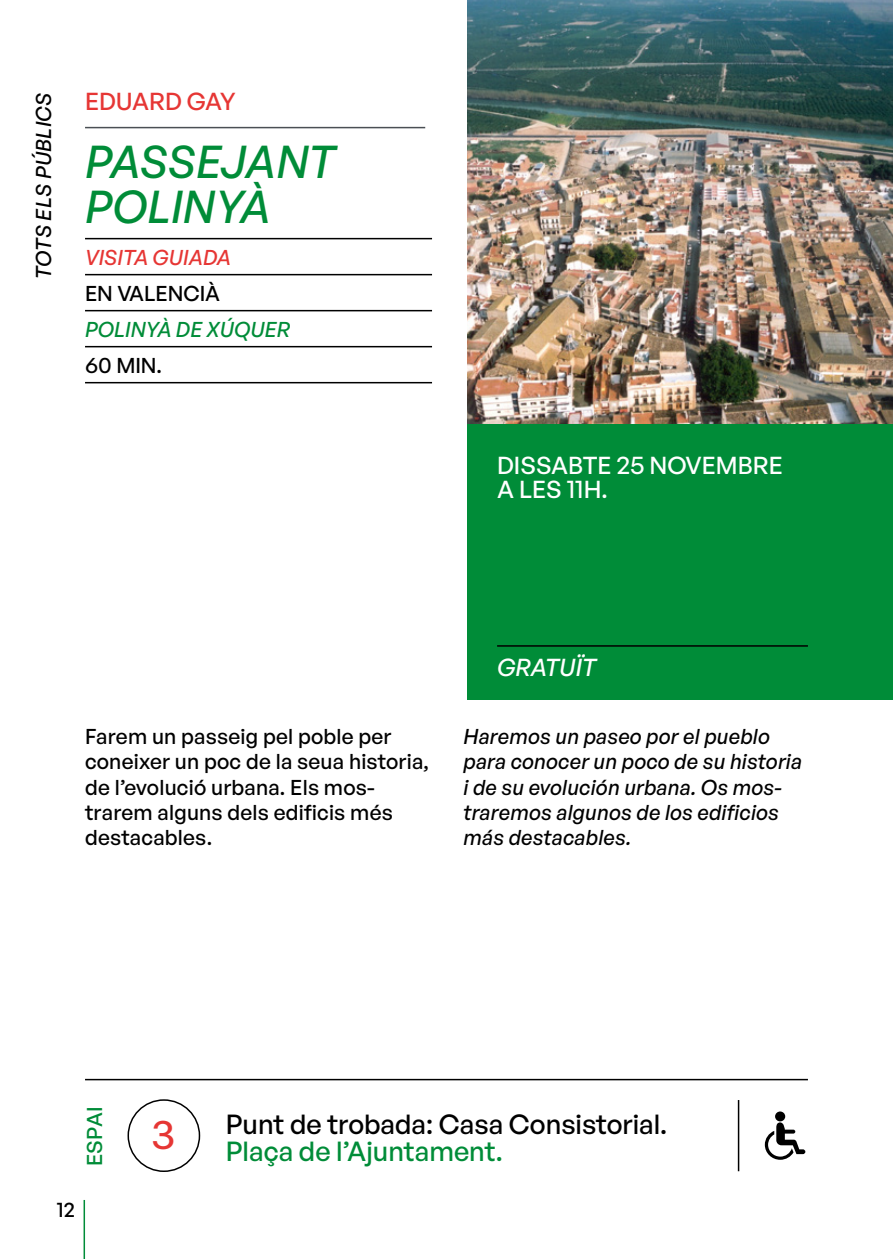
<style>
.page{position:relative;width:893px;height:1259px;background:#fff}
.page>*{position:absolute;margin:0;border:0;box-sizing:border-box;transform-origin:0 0}
.t1{font:italic 500 45px/45px "General Sans";color:#008c38}
.t2{font:500 39px "General Sans";color:#e63634}
.t3{font:500 27px "General Sans";color:#000}
.t4{font:500 27px "General Sans";color:#008c38}
.t5{font:500 24px/24px "General Sans";color:#fff}
.t6{font:500 24px "General Sans";color:#e63634}
.t7{font:italic 500 24px "General Sans";color:#fff}
.t8{font:italic 500 21px/25.2px "General Sans";letter-spacing:.01em;color:#000}
.t9{font:500 21px/25.2px "General Sans";letter-spacing:.01em;color:#000}
.t10{font:italic 500 21px "General Sans";color:#008c38}
.t11{font:italic 500 21px "General Sans";color:#e63634}
.t12{font:500 21px "General Sans";letter-spacing:.01em;color:#008c38}
</style>
<div class="page">
<hr style="left:84px;top:1200px;width:1px;height:59px;background:#008c38">
<img style="left:468px;top:0;width:425px;height:424px">
<div style="left:468px;top:424px;width:425px;height:276px;background:#008c38"></div>
<hr style="left:85px;top:238px;width:347px;height:1px;background:#000">
<hr style="left:85px;top:274px;width:347px;height:1px;background:#000">
<hr style="left:85px;top:310px;width:347px;height:1px;background:#000">
<hr style="left:85px;top:346px;width:347px;height:1px;background:#000">
<hr style="left:85px;top:382px;width:347px;height:1px;background:#000">
<hr style="left:85px;top:127px;width:340px;height:1px;background:#4a4f54">
<svg style="left:765px;top:1111px;width:40px;height:48px"></svg>
<hr style="left:85px;top:1079px;width:723px;height:1px;background:#000">
<hr style="left:738px;top:1100px;width:1px;height:71px;background:#000">
<div style="left:128px;top:1099px;width:72px;height:73px;border:2px solid #000;border-radius:50%"></div>
<hr style="left:497px;top:645px;width:311px;height:1px;background:#000">
<p class="t8" style="left:30px;top:279px;width:188px;rotate:-90deg">TOTS ELS PÚBLICS</p>
<p class="t6" style="left:85px;top:86px;width:152px">EDUARD GAY</p>
<h1 class="t1" style="left:85px;top:138px;width:252px">PASSEJANT<br>POLINYÀ</h1>
<p class="t11" style="left:85px;top:244px;width:148px">VISITA GUIADA</p>
<p class="t9" style="left:85px;top:280px;width:137px">EN VALENCIÀ</p>
<p class="t10" style="left:85px;top:316px;width:207px">POLINYÀ DE XÚQUER</p>
<p class="t9" style="left:85px;top:352px;width:79px">60 MIN.</p>
<p class="t5" style="left:497px;top:453px;width:287px">DISSABTE 25 NOVEMBRE<br>A LES 11H.</p>
<p class="t7" style="left:497px;top:652px;width:100px">GRATUÏT</p>
<p class="t9" style="left:85px;top:723px;width:345px">Farem un passeig pel poble per coneixer un poc de la seua historia, de l’evolució urbana. Els mos&shy;trarem alguns dels edificis més destacables.</p>
<p class="t8" style="left:463px;top:723px;width:340px">Haremos un paseo por el pueblo para conocer un poco de su historia i de su evolución urbana. Os mos&shy;traremos algunos de los edificios más destacables.</p>
<p class="t12" style="left:81px;top:1166px;width:61px;rotate:-90deg">ESPAI</p>
<p class="t9" style="left:57px;top:1196px;width:20px">12</p>
<h2 class="t2" style="left:151px;top:1110px;width:26px">3</h2>
<p class="t3" style="left:226px;top:1107px;width:443px">Punt de trobada: Casa Consistorial.</p>
<p class="t4" style="left:226px;top:1134px;width:279px">Plaça de l’Ajuntament.</p>
</div>
